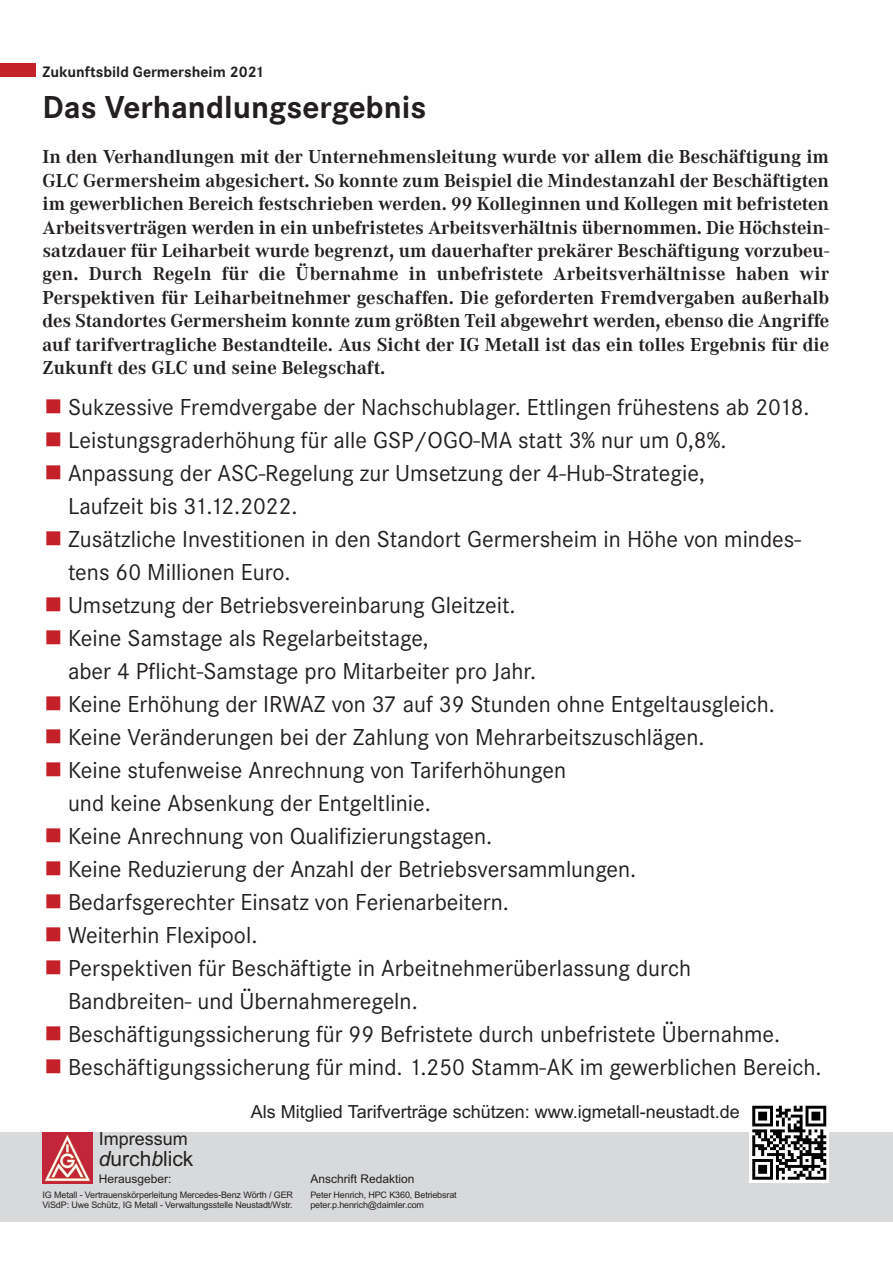
<style>
.page{position:relative;width:893px;height:1263px;background:#fff}
.page>*{position:absolute;margin:0;border:0;box-sizing:border-box;transform-origin:0 0}
.t1{font:700 33px "Corporate S";color:#231f20}
.t2{font:24px/33px "Corporate S";color:#231f20}
.t3{font:21px "Arial";color:#231f20}
.t4{font:700 19.5px/23.4px "Corporate A";color:#231f20;text-align:justify}
.t5{font:18px "Arial";color:#231f20}
.t6{font:700 15.75px "Corporate S";color:#231f20}
.t7{font:12px "Arial";color:#231f20}
.t8{font:9px/10.5px "Arial";letter-spacing:-.015em;color:#231f20}
.s1{color:#c42029}
.s2{font-style:italic}
</style>
<div class="page">
<div style="left:0;top:1132px;width:893px;height:89px;background:#d8d9db"></div>
<svg style="left:43px;top:1133px;width:50px;height:50px;fill:#c3253a"></svg>
<div style="left:0;top:64px;width:36px;height:13px;background:#c42029"></div>
<svg style="left:749px;top:1105px;width:80px;height:78px"></svg>
<svg style="left:752px;top:1106px;width:74px;height:74px"></svg>
<p class="t6" style="left:43px;top:62px;width:223px">Zukunftsbild Germersheim 2021</p>
<h1 class="t1" style="left:43px;top:87px;width:385px">Das Verhandlungsergebnis</h1>
<p class="t4" style="left:43px;top:145px;width:788px">In den Verhandlungen mit der Unternehmensleitung wurde vor allem die Beschäftigung im GLC Germersheim abgesichert. So konnte zum Beispiel die Mindestanzahl der Beschäftigten im gewerblichen Bereich festschrieben werden. 99 Kolleginnen und Kollegen mit befristeten Arbeitsverträgen werden in ein unbefristetes Arbeitsverhältnis übernommen. Die Höchstein&shy;satzdauer für Leiharbeit wurde begrenzt, um dauerhafter prekärer Beschäftigung vorzubeu&shy;gen. Durch Regeln für die Übernahme in unbefristete Arbeitsverhältnisse haben wir Perspektiven für Leiharbeitnehmer geschaffen. Die geforderten Fremdvergaben außerhalb des Standortes Germersheim konnte zum größten Teil abgewehrt werden, ebenso die Angriffe auf tarifvertragliche Bestandteile. Aus Sicht der IG Metall ist das ein tolles Ergebnis für die Zukunft des GLC und seine Belegschaft.</p>
<p class="t2" style="left:44px;top:390px;width:767px"><span class="s1">■</span> Sukzessive Fremdvergabe der Nachschublager. Ettlingen frühestens ab 2018.</p>
<p class="t2" style="left:44px;top:423px;width:684px"><span class="s1">■</span> Leistungsgraderhöhung für alle GSP/OGO-MA statt 3% nur um 0,8%.</p>
<p class="t2" style="left:68px;top:456px;width:638px;text-indent:-24px"><span class="s1">■</span> Anpassung der ASC-Regelung zur Umsetzung der 4-Hub-Strategie,<br>Laufzeit bis 31.12.2022.</p>
<p class="t2" style="left:68px;top:522px;width:734px;text-indent:-24px"><span class="s1">■</span> Zusätzliche Investitionen in den Standort Germersheim in Höhe von mindes&shy;tens 60 Millionen Euro.</p>
<p class="t2" style="left:44px;top:588px;width:473px"><span class="s1">■</span> Umsetzung der Betriebsvereinbarung Gleitzeit.</p>
<p class="t2" style="left:68px;top:621px;width:470px;text-indent:-24px"><span class="s1">■</span> Keine Samstage als Regelarbeitstage,<br>aber 4 Pflicht-Samstage pro Mitarbeiter pro Jahr.</p>
<p class="t2" style="left:44px;top:687px;width:732px"><span class="s1">■</span> Keine Erhöhung der IRWAZ von 37 auf 39 Stunden ohne Entgeltausgleich.</p>
<p class="t2" style="left:44px;top:720px;width:662px"><span class="s1">■</span> Keine Veränderungen bei der Zahlung von Mehrarbeitszuschlägen.</p>
<p class="t2" style="left:68px;top:753px;width:499px;text-indent:-24px"><span class="s1">■</span> Keine stufenweise Anrechnung von Tariferhöhungen und keine Absenkung der Entgeltlinie.</p>
<p class="t2" style="left:44px;top:819px;width:449px"><span class="s1">■</span> Keine Anrechnung von Qualifizierungstagen.</p>
<p class="t2" style="left:44px;top:852px;width:593px"><span class="s1">■</span> Keine Reduzierung der Anzahl der Betriebsversammlungen.</p>
<p class="t2" style="left:44px;top:885px;width:466px"><span class="s1">■</span> Bedarfsgerechter Einsatz von Ferienarbeitern.</p>
<p class="t2" style="left:44px;top:918px;width:215px"><span class="s1">■</span> Weiterhin Flexipool.</p>
<p class="t2" style="left:68px;top:951px;width:625px;text-indent:-24px"><span class="s1">■</span> Perspektiven für Beschäftigte in Arbeitnehmerüberlassung durch<br>Bandbreiten- und Übernahmeregeln.</p>
<p class="t2" style="left:44px;top:1017px;width:737px"><span class="s1">■</span> Beschäftigungssicherung für 99 Befristete durch unbefristete Übernahme.</p>
<p class="t2" style="left:44px;top:1050px;width:779px"><span class="s1">■</span> Beschäftigungssicherung für mind. 1.250 Stamm-AK im gewerblichen Bereich.</p>
<p class="t5" style="left:251px;top:1101px;width:490px">Als Mitglied Tarifverträge schützen: www.igmetall-neustadt.de</p>
<p class="t5" style="left:99px;top:1128px;width:91px">Impressum</p>
<p class="t3" style="left:99px;top:1146px;width:96px"><span class="s2">d</span>urch<span class="s2">b</span>lick</p>
<p class="t7" style="left:99px;top:1171px;width:74px">Herausgeber:</p>
<p class="t8" style="left:43px;top:1189px;width:252px">IG Metall - Vertrauenskörperleitung Mercedes-Benz Wörth / GER<br>ViSdP: Uwe Schütz, IG Metall - Verwaltungsstelle Neustadt/Wstr.</p>
<p class="t8" style="left:163px;top:1189px;width:129px">ing Mercedes-Benz Wörth / GER</p>
<p class="t7" style="left:310px;top:1171px;width:106px">Anschrift Redaktion</p>
<p class="t8" style="left:310px;top:1189px;width:148px">Peter Henrich, HPC K360, Betriebsrat peter.p.henrich@daimler.com</p>
</div>
